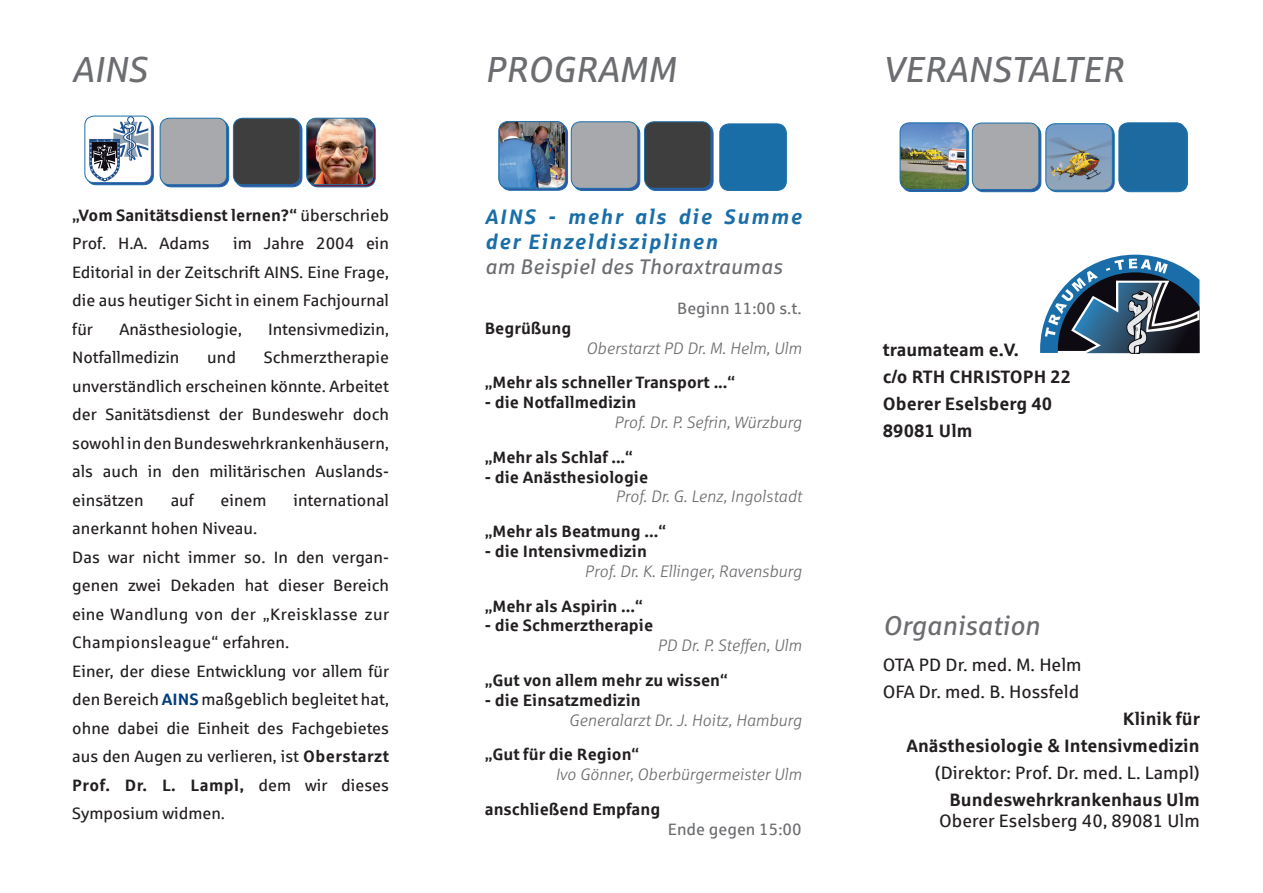
<style>
.page{position:relative;width:1263px;height:893px;background:#fff}
.page>*{position:absolute;margin:0;border:0;box-sizing:border-box;transform-origin:0 0}
.t1{font:italic 36px "Sparkasse Rg";color:#6c6d70}
.t2{font:italic 27px "Sparkasse Rg";color:#6c6d70}
.t3{font:italic 700 21px/25.2px "Sparkasse Rg";letter-spacing:.075em;color:#1a6ea8}
.t4{font:italic 21px "Sparkasse Rg";letter-spacing:.01em;color:#6c6d70}
.t5{font:700 18px/27px "Sparkasse Rg";color:#231f20}
.t6{font:18px/27px "Sparkasse Rg";color:#231f20}
.t7{font:16.5px/28.5px "Sparkasse Rg";color:#231f20;text-align:justify}
.t8{font:700 16.5px/28.5px "Sparkasse Rg";color:#231f20}
.t9{font:italic 16.5px "Sparkasse Lt";color:#6c6d70}
.t10{font:16.5px "Sparkasse Rg";color:#6c6d70}
.s1{font-weight:400}
.s2{font-weight:700;color:#013d7d}
.s3{font-weight:700}
</style>
<div class="page">
<div style="left:974px;top:125px;width:67px;height:67px;border:1px solid #1a6ea8;border-radius:9px"></div>
<div style="left:972px;top:123px;width:67px;height:67px;background:#a8a9ad;border-radius:9px"></div>
<div style="left:972px;top:123px;width:67px;height:67px;border:1px solid #1a6ea8;border-radius:9px"></div>
<div style="left:1047px;top:125px;width:67px;height:67px;border:1px solid #1a6ea8;border-radius:9px"></div>
<div style="left:1121px;top:125px;width:66px;height:67px;border:1px solid #1a6ea8;border-radius:9px"></div>
<div style="left:902px;top:125px;width:67px;height:67px;border:1px solid #1a6ea8;border-radius:9px"></div>
<img style="left:900px;top:123px;width:66px;height:66px">
<div style="left:900px;top:123px;width:67px;height:67px;border:1px solid #1a6ea8;border-radius:9px"></div>
<div style="left:573px;top:124px;width:67px;height:67px;border:1px solid #1a6ea8;border-radius:9px"></div>
<div style="left:571px;top:122px;width:67px;height:66px;background:#a8a9ad;border-radius:9px"></div>
<div style="left:571px;top:122px;width:67px;height:66px;border:1px solid #1a6ea8;border-radius:9px"></div>
<div style="left:646px;top:124px;width:67px;height:67px;border:1px solid #1a6ea8;border-radius:9px"></div>
<div style="left:644px;top:122px;width:67px;height:66px;background:#3e3e3f;border-radius:9px"></div>
<div style="left:644px;top:122px;width:67px;height:66px;border:1px solid #1a6ea8;border-radius:9px"></div>
<div style="left:720px;top:124px;width:66px;height:66px;background:#1a6ea8;border-radius:9px"></div>
<div style="left:720px;top:124px;width:66px;height:67px;border:1px solid #1a6ea8;border-radius:9px"></div>
<div style="left:501px;top:124px;width:67px;height:66px;border:1px solid #1a6ea8;border-radius:9px"></div>
<img style="left:499px;top:122px;width:66px;height:66px">
<div style="left:499px;top:121px;width:67px;height:67px;border:1px solid #1a6ea8;border-radius:9px"></div>
<div style="left:162px;top:120px;width:67px;height:67px;border:1px solid #1a6ea8;border-radius:9px"></div>
<div style="left:160px;top:118px;width:67px;height:67px;background:#a8a9ad;border-radius:9px"></div>
<div style="left:160px;top:118px;width:67px;height:67px;border:1px solid #1a6ea8;border-radius:9px"></div>
<div style="left:235px;top:120px;width:67px;height:67px;border:1px solid #1a6ea8;border-radius:9px"></div>
<div style="left:233px;top:118px;width:67px;height:67px;background:#3e3e3f;border-radius:9px"></div>
<div style="left:233px;top:118px;width:67px;height:67px;border:1px solid #1a6ea8;border-radius:9px"></div>
<div style="left:308px;top:120px;width:67px;height:67px;border:1px solid #1a6ea8;border-radius:9px"></div>
<img style="left:307px;top:118px;width:66px;height:67px">
<div style="left:306px;top:118px;width:67px;height:67px;border:1px solid #1a6ea8;border-radius:9px"></div>
<svg style="left:1040px;top:255px;width:159px;height:99px"></svg>
<div style="left:87px;top:118px;width:67px;height:67px;border:1px solid #1a6ea8;border-radius:9px"></div>
<img style="left:85px;top:116px;width:66px;height:67px">
<div style="left:85px;top:116px;width:67px;height:67px;border:1px solid #1a6ea8;border-radius:9px"></div>
<svg style="left:89px;top:117px;width:59px;height:65px"></svg>
<img style="left:1046px;top:124px;width:66px;height:66px">
<div style="left:1046px;top:124px;width:66px;height:66px;border:1px solid #1a6ea8;border-radius:9px"></div>
<div style="left:1119px;top:123px;width:66px;height:66px;background:#1c6a9f;border-radius:9px"></div>
<div style="left:1119px;top:123px;width:66px;height:67px;border:1px solid #1a6ea8;border-radius:9px"></div>
<h1 class="t1" style="left:72px;top:47px;width:76px">AINS</h1>
<h1 class="t1" style="left:485px;top:47px;width:193px">PROGRAMM</h1>
<h1 class="t1" style="left:883px;top:47px;width:243px">VERANSTALTER</h1>
<p class="t8" style="left:72px;top:200px;width:318px">„Vom Sanitätsdienst lernen?“ <span class="s1">überschrieb<br>Prof. H.A. Adams</span></p>
<p class="t7" style="left:72px;top:229px;width:318px;text-indent:161px">im Jahre 2004 ein Editorial in der Zeitschrift AINS. Eine Frage, die aus heutiger Sicht in einem Fachjournal für</p>
<p class="t7" style="left:119px;top:314px;width:124px">Anästhesiologie,</p>
<p class="t7" style="left:268px;top:314px;width:122px">Intensivmedizin,</p>
<p class="t7" style="left:72px;top:343px;width:109px">Notfallmedizin</p>
<p class="t7" style="left:207px;top:343px;width:30px">und</p>
<p class="t7" style="left:72px;top:343px;width:318px;text-indent:192px">Schmerztherapie unverständlich erscheinen könnte. Arbeitet der Sanitätsdienst der Bundeswehr doch sowohl in den Bundeswehrkrankenhäusern, als auch in den militärischen Auslands&shy;einsätzen</p>
<p class="t7" style="left:171px;top:485px;width:25px">auf</p>
<p class="t7" style="left:220px;top:485px;width:48px">einem</p>
<p class="t7" style="left:293px;top:485px;width:97px">international</p>
<p class="t7" style="left:72px;top:514px;width:318px;text-align:left">anerkannt hohen Niveau.<br>Das war nicht immer so. In den vergan&shy;genen zwei Dekaden hat dieser Bereich eine Wandlung von der „Kreisklasse zur Championsleague“ erfahren.<br>Einer, der diese Entwicklung vor allem für den Bereich <span class="s2">AINS</span> maßgeblich begleitet hat, ohne dabei die Einheit des Fachgebietes aus den Augen zu verlieren, ist <span class="s3">Oberstarzt Prof. Dr. L. Lampl,</span> dem wir dieses Symposium widmen.</p>
<p class="t3" style="left:485px;top:203px;width:318px">AINS - mehr als die Summe der Einzeldisziplinen</p>
<p class="t4" style="left:485px;top:254px;width:299px">am Beispiel des Thoraxtraumas</p>
<p class="t10" style="left:677px;top:298px;width:126px">Beginn 11:00 s.t.</p>
<p class="t8" style="left:485px;top:313px;width:88px">Begrüßung</p>
<p class="t9" style="left:586px;top:338px;width:217px">Oberstarzt PD Dr. M. Helm, Ulm</p>
<p class="t8" style="left:485px;top:368px;width:252px">„Mehr als schneller Transport ...“</p>
<p class="t8" style="left:485px;top:388px;width:153px">- die Notfallmedizin</p>
<p class="t9" style="left:614px;top:412px;width:189px">Prof. Dr. P. Sefrin, Würzburg</p>
<p class="t8" style="left:485px;top:442px;width:150px">„Mehr als Schlaf ...“</p>
<p class="t8" style="left:485px;top:462px;width:165px">- die Anästhesiologie</p>
<p class="t9" style="left:615px;top:487px;width:188px">Prof. Dr. G. Lenz, Ingolstadt</p>
<p class="t8" style="left:485px;top:517px;width:183px">„Mehr als Beatmung ...“</p>
<p class="t8" style="left:485px;top:536px;width:164px">- die Intensivmedizin</p>
<p class="t9" style="left:585px;top:561px;width:218px">Prof. Dr. K. Ellinger, Ravensburg</p>
<p class="t8" style="left:485px;top:591px;width:160px">„Mehr als Aspirin ...“</p>
<p class="t8" style="left:485px;top:611px;width:170px">- die Schmerztherapie</p>
<p class="t9" style="left:657px;top:636px;width:146px">PD Dr. P. Steffen, Ulm</p>
<p class="t8" style="left:485px;top:665px;width:245px">„Gut von allem mehr zu wissen“</p>
<p class="t8" style="left:485px;top:685px;width:158px">- die Einsatzmedizin</p>
<p class="t9" style="left:569px;top:710px;width:234px">Generalarzt Dr. J. Hoitz, Hamburg</p>
<p class="t8" style="left:485px;top:740px;width:156px">„Gut für die Region“</p>
<p class="t9" style="left:555px;top:765px;width:248px">Ivo Gönner, Oberbürgermeister Ulm</p>
<p class="t8" style="left:485px;top:794px;width:177px">anschließend Empfang</p>
<p class="t10" style="left:668px;top:819px;width:135px">Ende gegen 15:00</p>
<p class="t5" style="left:883px;top:335px;width:190px">traumateam e.V.<br>c/o RTH CHRISTOPH 22<br>Oberer Eselsberg 40<br>89081 Ulm</p>
<h2 class="t2" style="left:883px;top:609px;width:158px">Organisation</h2>
<p class="t6" style="left:883px;top:650px;width:200px">OTA PD Dr. med. M. Helm<br>OFA Dr. med. B. Hossfeld</p>
<p class="t5" style="left:906px;top:704px;width:295px;text-align:right">Klinik für<br>Anästhesiologie &amp; Intensivmedizin</p>
<p class="t6" style="left:935px;top:758px;width:266px">(Direktor: Prof. Dr. med. L. Lampl)</p>
<p class="t5" style="left:949px;top:785px;width:252px">Bundeswehrkrankenhaus Ulm</p>
<p class="t6" style="left:939px;top:807px;width:262px">Oberer Eselsberg 40, 89081 Ulm</p>
</div>
